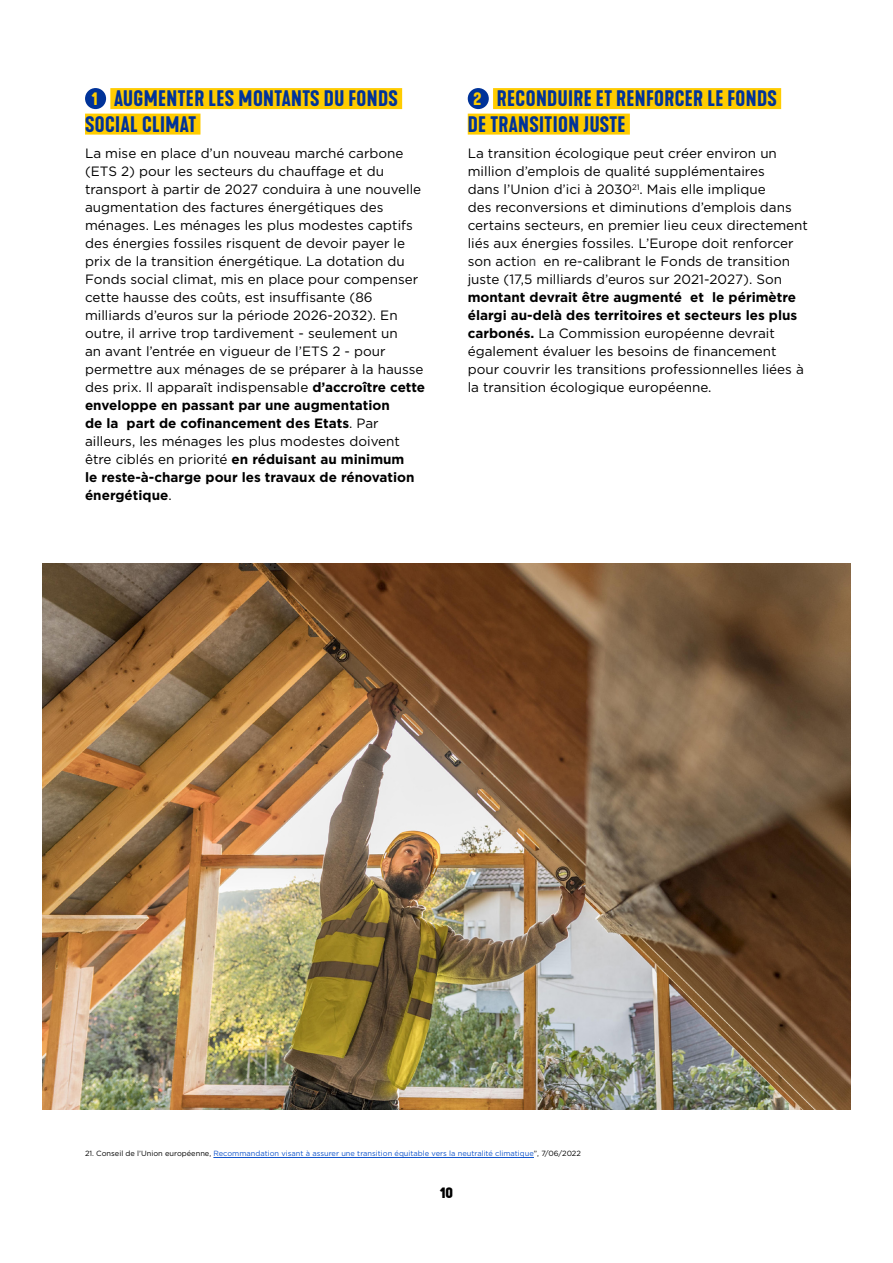
<style>
.page{position:relative;width:893px;height:1263px;background:#fff}
.page>*{position:absolute;margin:0;border:0;box-sizing:border-box;transform-origin:0 0}
.t1{font:600 21px/25.5px "Kapra Neue";letter-spacing:.02em;color:#039}
.t2{font:700 15px "Kapra Neue";color:#000}
.t3{font:13.5px/18px "Gotham";color:#000}
.t4{font:7.5px "Gotham";color:#15c}
.s1{font-size:18px;color:#fc0}
.s2{font-weight:700}
.s3{font-family:"Roboto";color:#444746}
.s4{color:#000}
</style>
<div class="page">
<img style="left:43px;top:563px;width:807px;height:547px">
<div style="left:110px;top:88px;width:292px;height:21px;background:#fc0"></div>
<div style="left:85px;top:114px;width:115px;height:21px;background:#fc0"></div>
<div style="left:85px;top:88px;width:21px;height:21px;background:#039;border-radius:50%"></div>
<div style="left:493px;top:88px;width:288px;height:21px;background:#fc0"></div>
<div style="left:468px;top:114px;width:162px;height:21px;background:#fc0"></div>
<div style="left:468px;top:88px;width:21px;height:21px;background:#039;border-radius:50%"></div>
<hr style="left:213px;top:1157px;width:321px;height:1px;background:#15c">
<h1 class="t1" style="left:85px;top:86px;width:314px;text-indent:7px"><span class="s1">1</span> AUGMENTER LES MONTANTS DU FONDS<br>SOCIAL CLIMAT</h1>
<p class="t3" style="left:85px;top:144px;width:342px">La mise en place d’un nouveau marché carbone (ETS 2) pour les secteurs du chauffage et du transport à partir de 2027 conduira à une nouvelle augmentation des factures énergétiques des ménages. Les ménages les plus modestes captifs des énergies fossiles risquent de devoir payer le prix de la transition énergétique. La dotation du Fonds social climat, mis en place pour compenser cette hausse des coûts, est insuffisante (86 milliards d’euros sur la période 2026-2032). En outre, il arrive trop tardivement - seulement un<br>an avant l’entrée en vigueur de l’ETS 2 - pour permettre aux ménages de se préparer à la hausse des prix. Il apparaît indispensable <span class="s2">d’accroître cette enveloppe en passant par une augmentation<br>de la part de cofinancement des Etats</span>. Par ailleurs, les ménages les plus modestes doivent être ciblés en priorité <span class="s2">en réduisant au minimum<br>le reste-à-charge pour les travaux de rénovation énergétique</span>.</p>
<h1 class="t1" style="left:468px;top:86px;width:311px"><span class="s1">2</span> RECONDUIRE ET RENFORCER LE FONDS<br>DE TRANSITION JUSTE</h1>
<p class="t3" style="left:468px;top:144px;width:342px">La transition écologique peut créer environ un million d’emplois de qualité supplémentaires<br>dans l’Union d’ici à 2030<sup>21</sup>. Mais elle implique<br>des reconversions et diminutions d’emplois dans certains secteurs, en premier lieu ceux directement liés aux énergies fossiles. L’Europe doit renforcer son actio<span class="s3">n</span> en re-calibrant le Fonds de transition juste (17,5 milliards d’euros sur 2021-2027). Son</p>
<p class="t3" style="left:468px;top:288px;width:338px"><span class="s2">montant devrait être augmenté et le périmètre élargi au-delà des territoires et secteurs les plus carbonés.</span> La Commission européenne devrait également évaluer les besoins de financement pour couvrir les transitions professionnelles liées à la transition écologique européenne.</p>
<p class="t4" style="left:85px;top:1149px;width:497px"><span class="s4">21. Conseil de l’Union européenne,</span> Recommandation visant à assurer une transition équitable vers la neutralité climatique<span class="s4">”, 7/06/2022</span></p>
<p class="t2" style="left:440px;top:1183px;width:15px">10</p>
</div>
